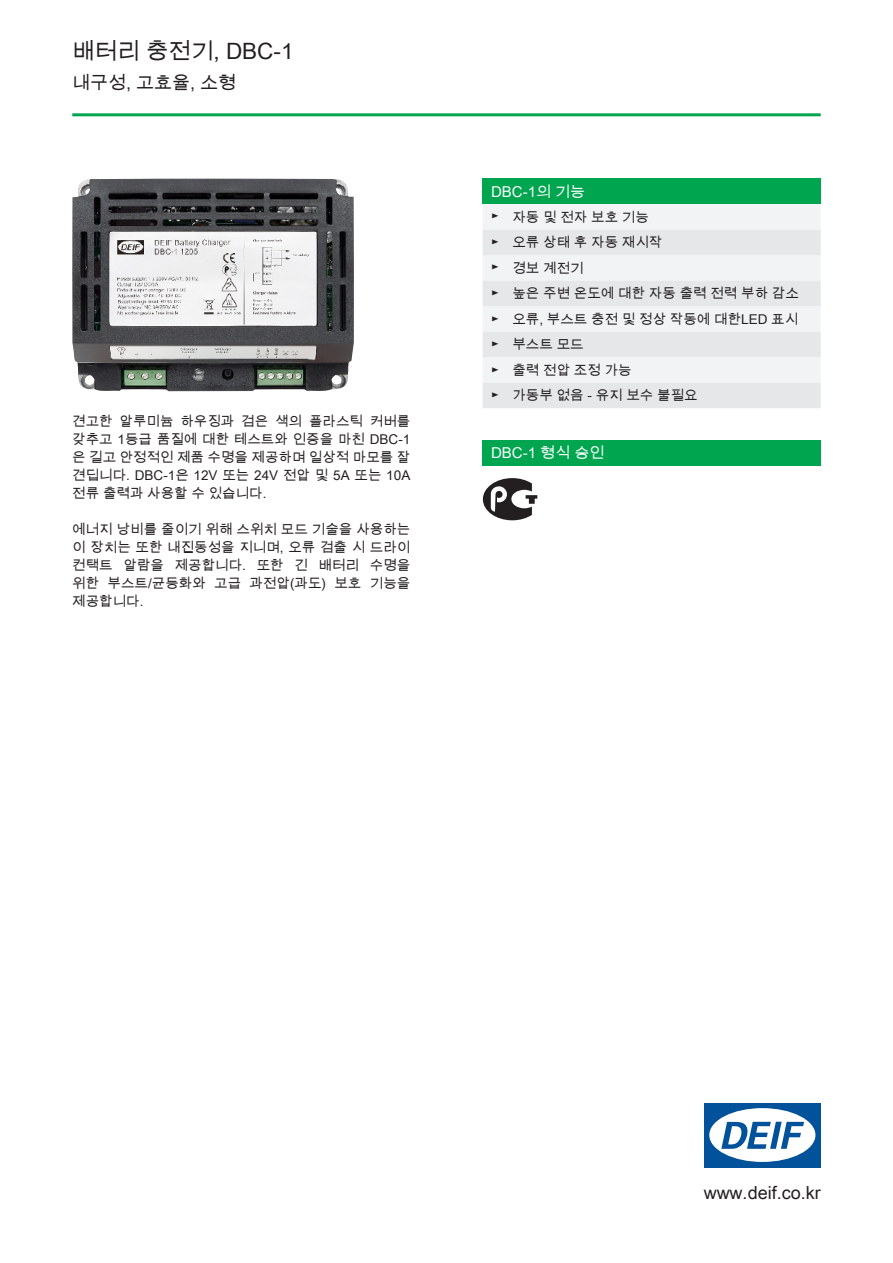
<style>
.page{position:relative;width:893px;height:1263px;background:#fff}
.page>*{position:absolute;margin:0;border:0;box-sizing:border-box;transform-origin:0 0}
.t1{font:22.5px "Arial Unicode MS";color:#231f20}
.t2{font:18px "Arial Unicode MS";color:#231f20}
.t3{font:15px "Arial Unicode MS";color:#fff}
.t4{font:13.5px/18px "Arial Unicode MS";color:#231f20;text-align:justify}
</style>
<div class="page">
<hr style="left:72px;top:113px;width:749px;height:3px;background:#00a54f">
<img style="left:72px;top:179px;width:282px;height:212px">
<div style="left:483px;top:179px;width:338px;height:25px;background:#00a54f"></div>
<div style="left:483px;top:204px;width:338px;height:26px;background:#f2f3f4"></div>
<svg style="left:483px;top:230px;width:338px;height:178px;fill:#e6e7e9"></svg>
<div style="left:483px;top:440px;width:338px;height:25px;background:#00a54f"></div>
<svg style="left:483px;top:478px;width:54px;height:42px"></svg>
<div style="left:704px;top:1103px;width:117px;height:64px;background:#01529a"></div>
<div style="left:709px;top:1108px;width:106px;height:54px;background:#fff;border-radius:50%"></div>
<svg style="left:721px;top:1122px;width:83px;height:27px"></svg>
<h1 class="t1" style="left:72px;top:34px;width:223px">배터리 충전기, DBC-1</h1>
<h2 class="t2" style="left:72px;top:70px;width:166px">내구성, 고효율, 소형</h2>
<p class="t4" style="left:72px;top:412px;width:340px">견고한 알루미늄 하우징과 검은 색의 플라스틱 커버를 갖추고 1등급 품질에 대한 테스트와 인증을 마친 DBC-1 은 길고 안정적인 제품 수명을 제공하며 일상적 마모를 잘 견딥니다. DBC-1은 12V 또는 24V 전압 및 5A 또는 10A 전류 출력과 사용할 수 있습니다.</p>
<p class="t4" style="left:72px;top:520px;width:340px">에너지 낭비를 줄이기 위해 스위치 모드 기술을 사용하는 이 장치는 또한 내진동성을 지니며, 오류 검출 시 드라이 컨택트 알람을 제공합니다. 또한 긴 배터리 수명을 위한 부스트/균등화와 고급 과전압(과도) 보호 기능을 제공합니다.</p>
<p class="t3" style="left:491px;top:181px;width:96px">DBC-1의 기능</p>
<p class="t4" style="left:491px;top:204px;width:309px;line-height:25.5px;text-align:left">► 자동 및 전자 보호 기능<br>► 오류 상태 후 자동 재시작<br>► 경보 계전기<br>► 높은 주변 온도에 대한 자동 출력 전력 부하 감소 ► 오류, 부스트 충전 및 정상 작동에 대한LED 표시 ► 부스트 모드<br>► 출력 전압 조정 가능<br>► 가동부 없음 - 유지 보수 불필요</p>
<p class="t3" style="left:491px;top:442px;width:115px">DBC-1 형식 승인</p>
<h2 class="t2" style="left:704px;top:1180px;width:119px">www.deif.co.kr</h2>
</div>
